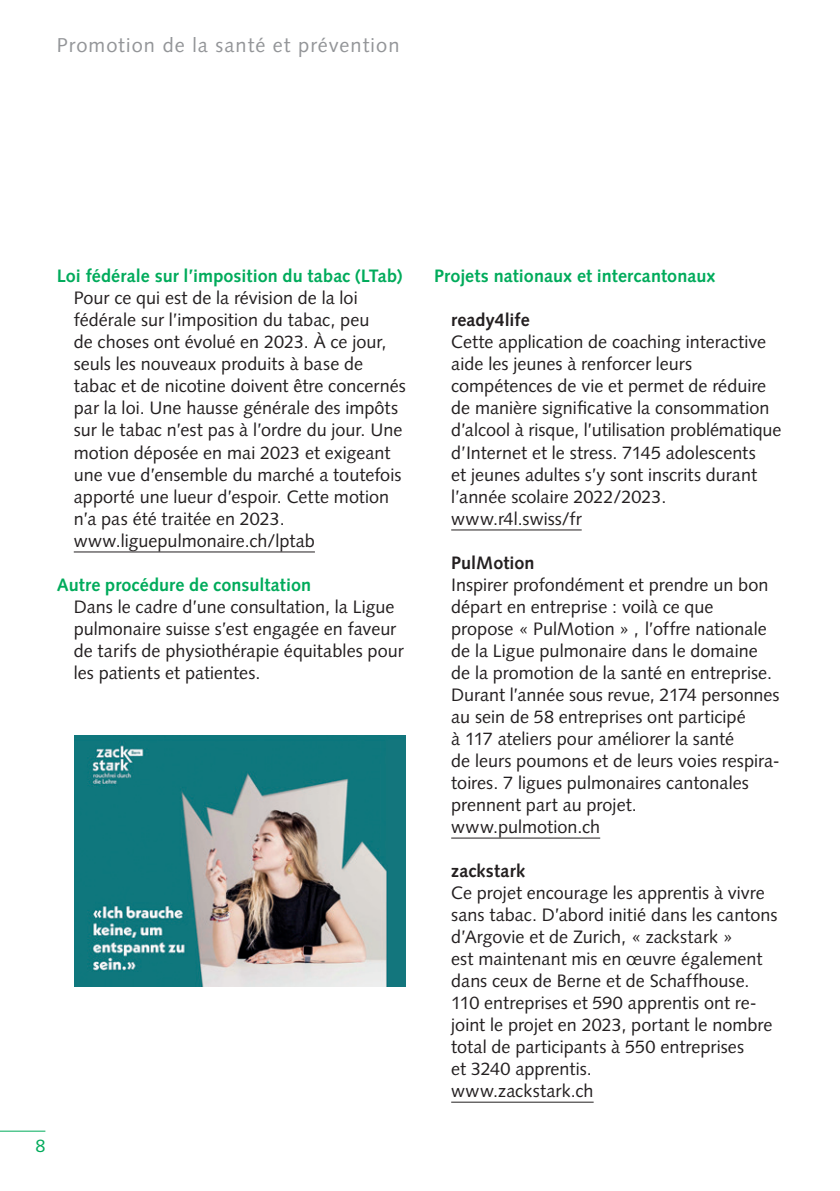
<style>
.page{position:relative;width:840px;height:1191px;background:#fff}
.page>*{position:absolute;margin:0;border:0;box-sizing:border-box;transform-origin:0 0}
.t1{font:20px "Syntax LT Std";letter-spacing:.05em;color:#939598}
.t2{font:18px/22px "Syntax LT Std";color:#231f20}
.t3{font:700 18px "Syntax LT Std";letter-spacing:.005em;color:#00ab5b}
.t4{font:700 18px "Syntax LT Std";letter-spacing:.005em;color:#231f20}
.t5{font:18px "Syntax LT Std";color:#00ab5b}
</style>
<div class="page">
<hr style="left:74px;top:551px;width:241px;height:1px;background:#231f20">
<hr style="left:451px;top:529px;width:130px;height:1px;background:#231f20">
<hr style="left:451px;top:837px;width:149px;height:1px;background:#231f20">
<hr style="left:451px;top:1101px;width:142px;height:1px;background:#231f20">
<hr style="left:0;top:1130px;width:45px;height:1px;background:#00ab5b">
<img style="left:75px;top:735px;width:330px;height:251px">
<p class="t1" style="left:57px;top:33px;width:344px">Promotion de la santé et prévention</p>
<p class="t3" style="left:57px;top:266px;width:347px">Loi fédérale sur l’imposition du tabac (LTab)</p>
<p class="t2" style="left:74px;top:287px;width:333px">Pour ce qui est de la révision de la loi fédérale sur l’imposition du tabac, peu<br>de choses ont évolué en 2023. À ce jour, seuls les nouveaux produits à base de tabac et de nicotine doivent être concernés par la loi. Une hausse générale des impôts sur le tabac n’est pas à l’ordre du jour. Une motion déposée en mai 2023 et exigeant une vue d’ensemble du marché a toutefois apporté une lueur d’espoir. Cette motion n’a pas été traitée en 2023. www.liguepulmonaire.ch/lptab</p>
<p class="t3" style="left:57px;top:574px;width:256px">Autre procédure de consultation</p>
<p class="t2" style="left:74px;top:595px;width:331px">Dans le cadre d’une consultation, la Ligue pulmonaire suisse s’est engagée en faveur de tarifs de physiothérapie équitables pour les patients et patientes.</p>
<p class="t5" style="left:35px;top:1135px;width:12px">8</p>
<p class="t3" style="left:434px;top:266px;width:283px">Projets nationaux et intercantonaux</p>
<p class="t4" style="left:451px;top:310px;width:80px">ready4life</p>
<p class="t2" style="left:451px;top:331px;width:331px">Cette application de coaching interactive aide les jeunes à renforcer leurs compétences de vie et permet de réduire de manière significative la consommation d’alcool à risque, l’utilisation problématique d’Internet et le stress. 7145 adolescents<br>et jeunes adultes s’y sont inscrits durant l’année scolaire 2022/2023. www.r4l.swiss/fr</p>
<p class="t4" style="left:451px;top:552px;width:85px">PulMotion</p>
<p class="t2" style="left:451px;top:573px;width:330px">Inspirer profondément et prendre un bon départ en entreprise : voilà ce que propose « PulMotion » , l’offre nationale de la Ligue pulmonaire dans le domaine de la promotion de la santé en entreprise.<br>Durant l’année sous revue, 2174 personnes au sein de 58 entreprises ont participé<br>à 117 ateliers pour améliorer la santé<br>de leurs poumons et de leurs voies respira&shy;toires. 7 ligues pulmonaires cantonales prennent part au projet. www.pulmotion.ch</p>
<p class="t4" style="left:451px;top:860px;width:75px">zackstark</p>
<p class="t2" style="left:451px;top:881px;width:327px">Ce projet encourage les apprentis à vivre sans tabac. D’abord initié dans les cantons d’Argovie et de Zurich, « zackstark »<br>est maintenant mis en œuvre également dans ceux de Berne et de Schaffhouse.<br>110 entreprises et 590 apprentis ont re&shy;joint le projet en 2023, portant le nombre total de participants à 550 entreprises<br>et 3240 apprentis.<br>www.zackstark.ch</p>
</div>
